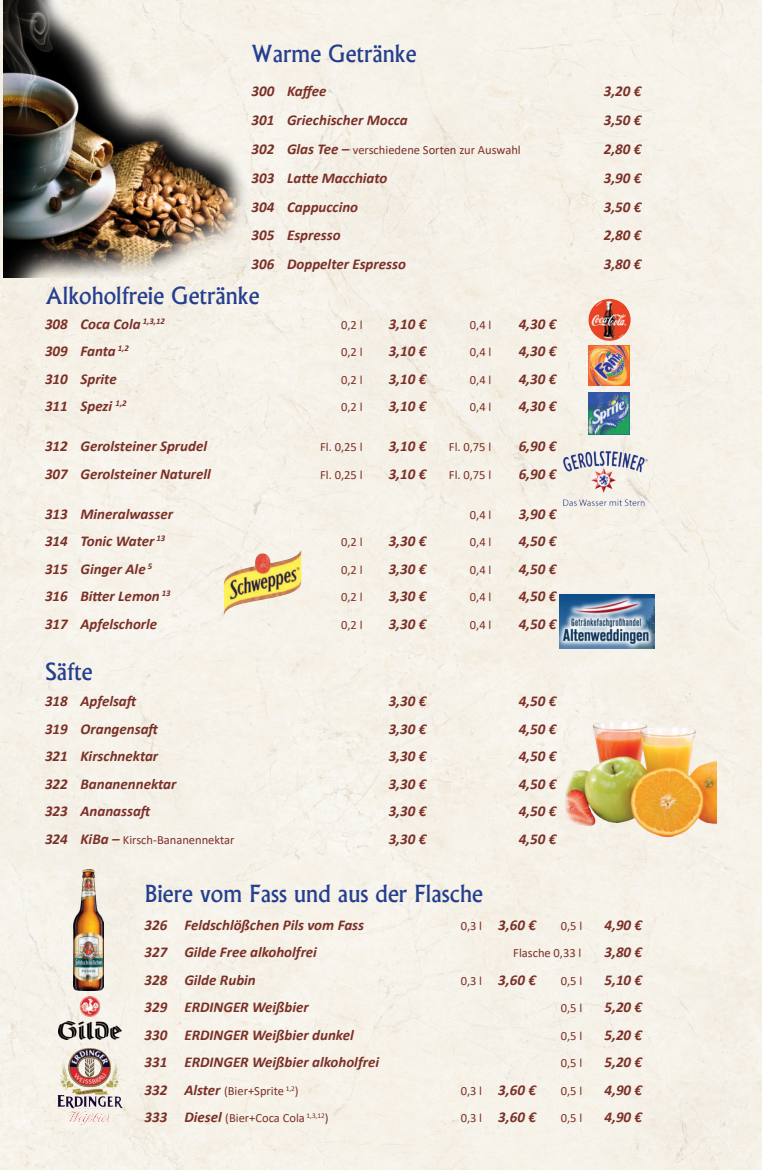
<style>
.page{position:relative;width:762px;height:1170px;background:#fff}
.page>*{position:absolute;margin:0;border:0;box-sizing:border-box;transform-origin:0 0}
.t1{font:22.5px "Alaska";color:#253f8e}
.t2{font:italic 700 15px "Calibri";color:#7b3027}
.t3{font:12.5px "Calibri";color:#7b3027}
.s1{font-weight:700;font-style:italic;font-size:15px}
.s2{font-weight:400;font-style:normal;font-size:12.5px}
</style>
<div class="page">
<div style="left:0;top:0;width:762px;height:1169px;background:#f6f1e9"></div>
<img style="left:223px;top:549px;width:78px;height:65px">
<img style="left:566px;top:714px;width:151px;height:125px">
<img style="left:557px;top:447px;width:95px;height:60px">
<img style="left:4px;top:0;width:246px;height:277px">
<img style="left:588px;top:299px;width:42px;height:42px">
<img style="left:589px;top:345px;width:40px;height:40px">
<img style="left:588px;top:393px;width:42px;height:41px">
<img style="left:560px;top:594px;width:94px;height:54px">
<img style="left:74px;top:869px;width:30px;height:121px">
<img style="left:58px;top:996px;width:64px;height:43px">
<img style="left:68px;top:1047px;width:29px;height:40px">
<h1 class="t1" style="left:252px;top:41px;width:166px">Warme Getränke</h1>
<p class="t2" style="left:252px;top:81px;width:76px">300 Kaffee</p>
<p class="t2" style="left:604px;top:81px;width:39px">3,20 €</p>
<p class="t2" style="left:252px;top:113px;width:158px">301 Griechischer Mocca</p>
<p class="t2" style="left:604px;top:113px;width:39px">3,50 €</p>
<p class="t3" style="left:252px;top:145px;width:271px"><span class="s1">302 Glas Tee –</span> verschiedene Sorten zur Auswahl</p>
<p class="t2" style="left:604px;top:142px;width:39px">2,80 €</p>
<p class="t2" style="left:252px;top:167px;width:137px">303 Latte Macchiato</p>
<p class="t2" style="left:604px;top:167px;width:39px">3,90 €</p>
<p class="t2" style="left:252px;top:199px;width:108px">304 Cappuccino</p>
<p class="t2" style="left:604px;top:199px;width:39px">3,50 €</p>
<p class="t2" style="left:252px;top:228px;width:90px">305 Espresso</p>
<p class="t2" style="left:604px;top:228px;width:39px">2,80 €</p>
<p class="t2" style="left:252px;top:257px;width:156px">306 Doppelter Espresso</p>
<p class="t2" style="left:604px;top:257px;width:39px">3,80 €</p>
<h1 class="t1" style="left:45px;top:282px;width:216px">Alkoholfreie Getränke</h1>
<p class="t2" style="left:45px;top:316px;width:122px">308 Coca Cola <sup>1,3,12</sup></p>
<p class="t3" style="left:341px;top:320px;width:23px">0,2 l</p>
<p class="t2" style="left:389px;top:316px;width:39px">3,10 €</p>
<p class="t3" style="left:470px;top:316px;width:23px">0,4 l</p>
<p class="t2" style="left:519px;top:316px;width:39px">4,30 €</p>
<p class="t2" style="left:45px;top:344px;width:85px">309 Fanta <sup>1,2</sup></p>
<p class="t3" style="left:341px;top:347px;width:23px">0,2 l</p>
<p class="t2" style="left:389px;top:344px;width:39px">3,10 €</p>
<p class="t3" style="left:470px;top:343px;width:23px">0,4 l</p>
<p class="t2" style="left:519px;top:344px;width:39px">4,30 €</p>
<p class="t2" style="left:45px;top:371px;width:73px">310 Sprite</p>
<p class="t3" style="left:341px;top:375px;width:23px">0,2 l</p>
<p class="t2" style="left:389px;top:371px;width:39px">3,10 €</p>
<p class="t3" style="left:470px;top:371px;width:23px">0,4 l</p>
<p class="t2" style="left:519px;top:371px;width:39px">4,30 €</p>
<p class="t2" style="left:45px;top:399px;width:83px">311 Spezi <sup>1,2</sup></p>
<p class="t3" style="left:341px;top:402px;width:23px">0,2 l</p>
<p class="t2" style="left:389px;top:399px;width:39px">3,10 €</p>
<p class="t3" style="left:470px;top:398px;width:23px">0,4 l</p>
<p class="t2" style="left:519px;top:399px;width:39px">4,30 €</p>
<p class="t2" style="left:45px;top:439px;width:164px">312 Gerolsteiner Sprudel</p>
<p class="t3" style="left:320px;top:442px;width:44px">Fl. 0,25 l</p>
<p class="t2" style="left:389px;top:439px;width:39px">3,10 €</p>
<p class="t3" style="left:449px;top:442px;width:44px">Fl. 0,75 l</p>
<p class="t2" style="left:519px;top:439px;width:39px">6,90 €</p>
<p class="t2" style="left:45px;top:466px;width:167px">307 Gerolsteiner Naturell</p>
<p class="t3" style="left:320px;top:470px;width:44px">Fl. 0,25 l</p>
<p class="t2" style="left:389px;top:466px;width:39px">3,10 €</p>
<p class="t3" style="left:449px;top:470px;width:44px">Fl. 0,75 l</p>
<p class="t2" style="left:519px;top:466px;width:39px">6,90 €</p>
<p class="t2" style="left:45px;top:506px;width:129px">313 Mineralwasser</p>
<p class="t3" style="left:470px;top:506px;width:23px">0,4 l</p>
<p class="t2" style="left:519px;top:506px;width:39px">3,90 €</p>
<p class="t2" style="left:45px;top:534px;width:122px">314 Tonic Water <sup>13</sup></p>
<p class="t3" style="left:341px;top:537px;width:23px">0,2 l</p>
<p class="t2" style="left:389px;top:534px;width:39px">3,30 €</p>
<p class="t3" style="left:470px;top:533px;width:23px">0,4 l</p>
<p class="t2" style="left:519px;top:534px;width:39px">4,50 €</p>
<p class="t2" style="left:45px;top:561px;width:109px">315 Ginger Ale <sup>5</sup></p>
<p class="t3" style="left:341px;top:565px;width:23px">0,2 l</p>
<p class="t2" style="left:389px;top:561px;width:39px">3,30 €</p>
<p class="t3" style="left:470px;top:561px;width:23px">0,4 l</p>
<p class="t2" style="left:519px;top:561px;width:39px">4,50 €</p>
<p class="t2" style="left:45px;top:585px;width:127px">316 Bitter Lemon <sup>13</sup></p>
<p class="t3" style="left:341px;top:592px;width:23px">0,2 l</p>
<p class="t2" style="left:389px;top:589px;width:39px">3,30 €</p>
<p class="t3" style="left:470px;top:588px;width:23px">0,4 l</p>
<p class="t2" style="left:519px;top:589px;width:39px">4,50 €</p>
<p class="t2" style="left:45px;top:616px;width:114px">317 Apfelschorle</p>
<p class="t3" style="left:341px;top:620px;width:23px">0,2 l</p>
<p class="t2" style="left:389px;top:616px;width:39px">3,30 €</p>
<p class="t3" style="left:470px;top:616px;width:23px">0,4 l</p>
<p class="t2" style="left:519px;top:616px;width:39px">4,50 €</p>
<h1 class="t1" style="left:45px;top:658px;width:49px">Säfte</h1>
<p class="t2" style="left:45px;top:690px;width:94px">318 Apfelsaft</p>
<p class="t2" style="left:389px;top:690px;width:39px">3,30 €</p>
<p class="t2" style="left:519px;top:690px;width:39px">4,50 €</p>
<p class="t2" style="left:45px;top:718px;width:116px">319 Orangensaft</p>
<p class="t2" style="left:389px;top:718px;width:39px">3,30 €</p>
<p class="t2" style="left:519px;top:718px;width:39px">4,50 €</p>
<p class="t2" style="left:45px;top:749px;width:115px">321 Kirschnektar</p>
<p class="t2" style="left:389px;top:749px;width:39px">3,30 €</p>
<p class="t2" style="left:519px;top:749px;width:39px">4,50 €</p>
<p class="t2" style="left:45px;top:776px;width:133px">322 Bananennektar</p>
<p class="t2" style="left:389px;top:776px;width:39px">3,30 €</p>
<p class="t2" style="left:519px;top:776px;width:39px">4,50 €</p>
<p class="t2" style="left:45px;top:800px;width:108px">323 Ananassaft</p>
<p class="t2" style="left:389px;top:800px;width:39px">3,30 €</p>
<p class="t2" style="left:519px;top:800px;width:39px">4,50 €</p>
<p class="t3" style="left:45px;top:835px;width:191px"><span class="s1">324 KiBa –</span> Kirsch-Bananennektar</p>
<p class="t2" style="left:389px;top:831px;width:39px">3,30 €</p>
<p class="t2" style="left:519px;top:831px;width:39px">4,50 €</p>
<h1 class="t1" style="left:145px;top:880px;width:340px">Biere vom Fass und aus der Flasche</h1>
<p class="t2" style="left:145px;top:917px;width:221px">326 Feldschlößchen Pils vom Fass</p>
<p class="t2" style="left:461px;top:917px;width:77px"><span class="s2">0,3 l</span> 3,60 €</p>
<p class="t3" style="left:561px;top:921px;width:23px">0,5 l</p>
<p class="t2" style="left:604px;top:917px;width:39px">4,90 €</p>
<p class="t2" style="left:145px;top:945px;width:174px">327 Gilde Free alkoholfrei</p>
<p class="t3" style="left:513px;top:944px;width:70px">Flasche 0,33 l</p>
<p class="t2" style="left:604px;top:945px;width:39px">3,80 €</p>
<p class="t2" style="left:145px;top:972px;width:113px">328 Gilde Rubin</p>
<p class="t2" style="left:461px;top:972px;width:77px"><span class="s2">0,3 l</span> 3,60 €</p>
<p class="t3" style="left:561px;top:976px;width:23px">0,5 l</p>
<p class="t2" style="left:604px;top:972px;width:39px">5,10 €</p>
<p class="t2" style="left:145px;top:1000px;width:166px">329 ERDINGER Weißbier</p>
<p class="t3" style="left:561px;top:1003px;width:23px">0,5 l</p>
<p class="t2" style="left:604px;top:1000px;width:39px">5,20 €</p>
<p class="t2" style="left:145px;top:1027px;width:211px">330 ERDINGER Weißbier dunkel</p>
<p class="t3" style="left:561px;top:1031px;width:23px">0,5 l</p>
<p class="t2" style="left:604px;top:1027px;width:39px">5,20 €</p>
<p class="t2" style="left:145px;top:1055px;width:236px">331 ERDINGER Weißbier alkoholfrei</p>
<p class="t3" style="left:561px;top:1058px;width:23px">0,5 l</p>
<p class="t2" style="left:604px;top:1055px;width:39px">5,20 €</p>
<p class="t3" style="left:145px;top:1086px;width:156px"><span class="s1">332 Alster</span> (Bier+Sprite <sup>1,2</sup>)</p>
<p class="t2" style="left:461px;top:1082px;width:77px"><span class="s2">0,3 l</span> 3,60 €</p>
<p class="t3" style="left:561px;top:1086px;width:23px">0,5 l</p>
<p class="t2" style="left:604px;top:1082px;width:39px">4,90 €</p>
<p class="t3" style="left:145px;top:1113px;width:186px"><span class="s1">333 Diesel</span> (Bier+Coca Cola <sup>1,3,12</sup>)</p>
<p class="t2" style="left:461px;top:1110px;width:77px"><span class="s2">0,3 l</span> 3,60 €</p>
<p class="t3" style="left:561px;top:1113px;width:23px">0,5 l</p>
<p class="t2" style="left:604px;top:1110px;width:39px">4,90 €</p>
</div>
